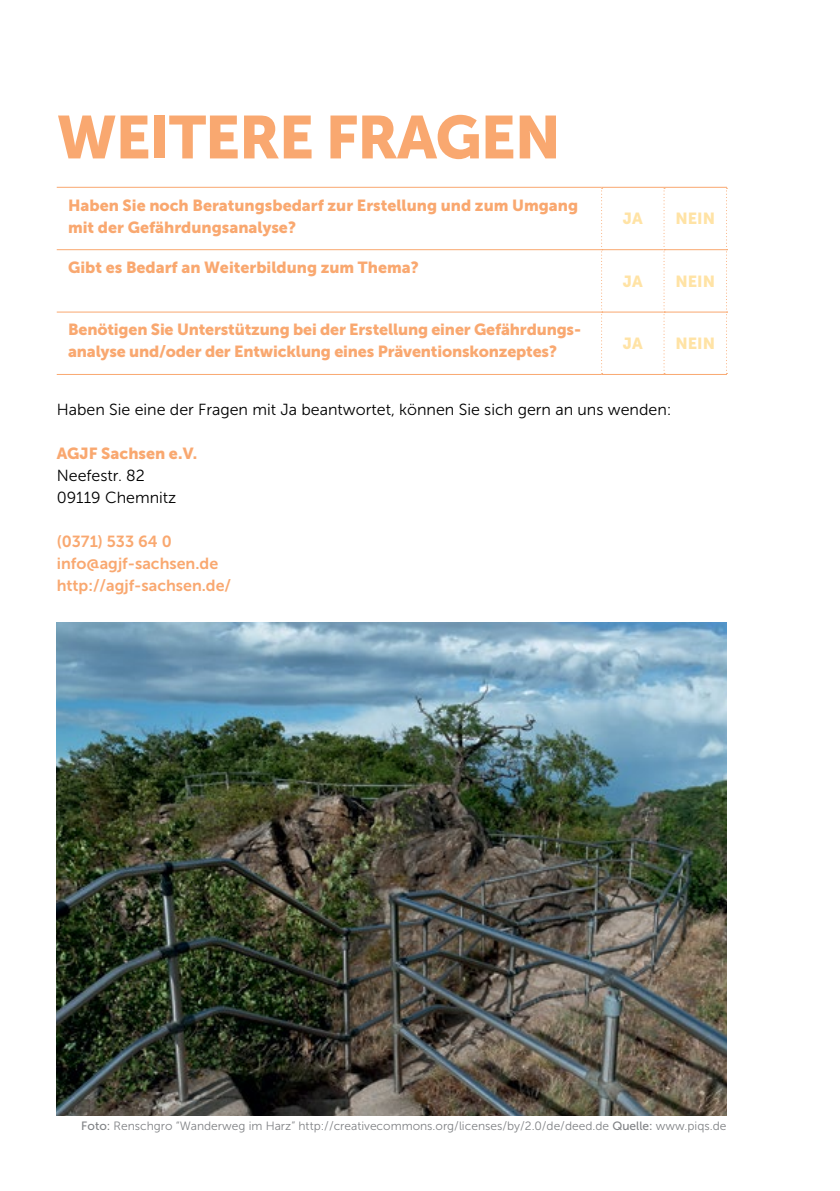
<style>
.page{position:relative;width:840px;height:1191px;background:#fff}
.page>*{position:absolute;margin:0;border:0;box-sizing:border-box;transform-origin:0 0}
.t1{font:60px "Museo Sans 900";letter-spacing:-.02em;color:#f9a870}
.t2{font:16px/22px "Museo Sans 900";color:#f9a870}
.t3{font:16px/22px "Museo Sans 300";color:#000}
.t4{font:16px/22px "Museo Sans 700";color:#f9a870}
.t5{font:16px "Museo Sans 900";color:#ffe3a5}
.t6{font:12px "Museo Sans 300";color:#808285}
.s1{font-family:"Museo Sans 500"}
</style>
<div class="page">
<svg style="left:57px;top:188px;width:668px;height:186px"></svg>
<hr style="left:57px;top:311px;width:543px;height:1px;background:#f9a870">
<hr style="left:601px;top:311px;width:62px;height:1px;background:#f9a870">
<hr style="left:664px;top:311px;width:61px;height:1px;background:#f9a870">
<hr style="left:57px;top:374px;width:544px;height:1px;background:#f9a870">
<hr style="left:601px;top:374px;width:62px;height:1px;background:#f9a870">
<hr style="left:663px;top:374px;width:63px;height:1px;background:#f9a870">
<hr style="left:57px;top:187px;width:544px;height:1px;background:#f9a870">
<hr style="left:601px;top:187px;width:62px;height:1px;background:#f9a870">
<hr style="left:663px;top:187px;width:63px;height:1px;background:#f9a870">
<hr style="left:57px;top:249px;width:543px;height:1px;background:#f9a870">
<hr style="left:601px;top:249px;width:62px;height:1px;background:#f9a870">
<hr style="left:664px;top:249px;width:61px;height:1px;background:#f9a870">
<svg style="left:600px;top:188px;width:2px;height:186px"></svg>
<svg style="left:663px;top:188px;width:1px;height:186px"></svg>
<svg style="left:725px;top:188px;width:2px;height:186px"></svg>
<img style="left:57px;top:622px;width:669px;height:493px">
<h1 class="t1" style="left:57px;top:103px;width:505px">WEITERE FRAGEN</h1>
<p class="t2" style="left:68px;top:194px;width:511px">Haben Sie noch Beratungsbedarf zur Erstellung und zum Umgang mit der Gefährdungsanalyse?</p>
<p class="t2" style="left:68px;top:256px;width:352px">Gibt es Bedarf an Weiterbildung zum Thema?</p>
<p class="t2" style="left:68px;top:319px;width:514px">Benötigen Sie Unterstützung bei der Erstellung einer Gefährdungs&shy;analyse und/oder der Entwicklung eines Präventionskonzeptes?</p>
<p class="t5" style="left:622px;top:210px;width:21px">JA</p>
<p class="t5" style="left:675px;top:210px;width:41px">NEIN</p>
<p class="t5" style="left:622px;top:272px;width:21px">JA</p>
<p class="t5" style="left:675px;top:272px;width:41px">NEIN</p>
<p class="t5" style="left:622px;top:334px;width:21px">JA</p>
<p class="t5" style="left:675px;top:334px;width:41px">NEIN</p>
<p class="t3" style="left:57px;top:398px;width:616px">Haben Sie eine der Fragen mit Ja beantwortet, können Sie sich gern an uns wenden:</p>
<p class="t2" style="left:57px;top:442px;width:142px">AGJF Sachsen e. V.</p>
<p class="t3" style="left:57px;top:464px;width:121px">Neefestr. 82<br>09119 Chemnitz</p>
<p class="t4" style="left:57px;top:530px;width:176px">(0371) 533 64 0 info@agjf-sachsen.de http://agjf-sachsen.de/</p>
<p class="t6" style="left:81px;top:1119px;width:646px"><span class="s1">Foto:</span> Renschgro “Wanderweg im Harz” http://creativecommons.org/licenses/by/2.0/de/deed.de <span class="s1">Quelle:</span> www.piqs.de</p>
</div>
